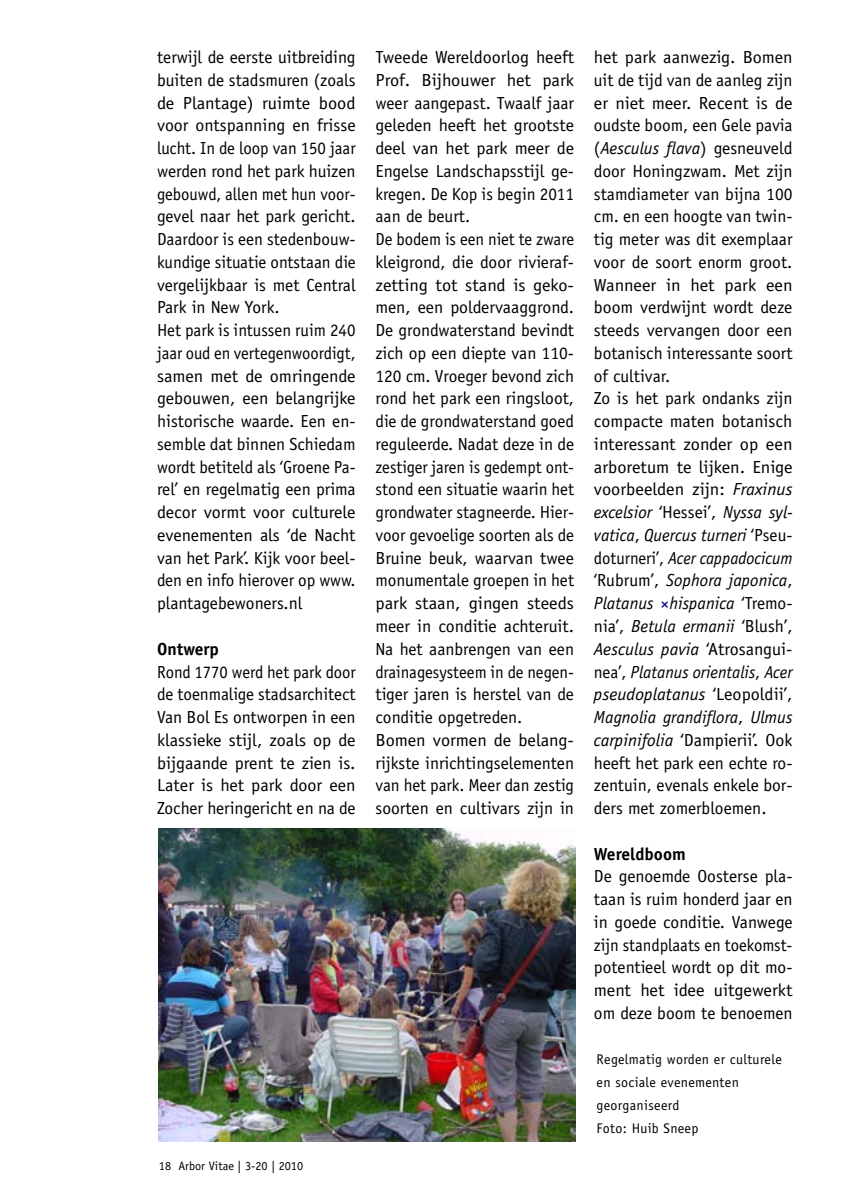
<style>
.page{position:relative;width:844px;height:1191px;background:#fff}
.page>*{position:absolute;margin:0;border:0;box-sizing:border-box;transform-origin:0 0}
.t1{font:17.5px/22.8px "Officina Sans";color:#000}
.t2{font:17.5px/22.8px "Officina Sans";color:#000;scale:1.04 1}
.t3{font:17.5px/22.8px "Officina Sans";color:#000;text-align:justify;scale:.95 1}
.t4{font:700 17.5px "Officina Sans";color:#000}
.t5{font:14px/22.8px "Officina Sans";letter-spacing:.025em;color:#000}
.t6{font:12.25px "Officina Sans";color:#000}
.s1{font-style:italic}
.s2{font-style:italic;color:#000080}
</style>
<div class="page">
<img style="left:159px;top:828px;width:416px;height:313px">
<p class="t1" style="left:157px;top:46px;width:200px">terwijl de eerste uitbreiding buiten de stadsmuren (zoals de Plantage) ruimte bood voor ontspanning en frisse lucht. In de loop van 150 jaar werden rond het park huizen gebouwd, allen met hun voor&shy;gevel naar het park gericht.<br>Daardoor is een stedenbouw&shy;kundige situatie ontstaan die vergelijkbaar is met Central<br>Park in New York.<br>Het park is intussen ruim 240 jaar oud en vertegenwoordigt, samen met de omringende gebouwen, een belangrijke historische waarde. Een en&shy;semble dat binnen Schiedam wordt betiteld als ‘Groene Pa&shy;rel’ en regelmatig een prima decor vormt voor culturele evenementen als ‘de Nacht van het Park’. Kijk voor beel&shy;den en info hierover op www. plantagebewoners.nl</p>
<p class="t4" style="left:157px;top:638px;width:63px">Ontwerp</p>
<p class="t3" style="left:157px;top:660px;width:210px">Rond 1770 werd het park door de toenmalige stadsarchitect Van Bol Es ontworpen in een klassieke stijl, zoals op de bijgaande prent te zien is.<br>Later is het park door een Zocher heringericht en na de</p>
<p class="t6" style="left:159px;top:1158px;width:146px">18 Arbor Vitae | 3-20 | 2010</p>
<p class="t1" style="left:375px;top:46px;width:200px">Tweede Wereldoorlog heeft<br>Prof. Bijhouwer het park weer aangepast. Twaalf jaar geleden heeft het grootste deel van het park meer de<br>Engelse Landschapsstijl ge&shy;kregen. De Kop is begin 2011 aan de beurt.<br>De bodem is een niet te zware kleigrond, die door rivieraf&shy;zetting tot stand is geko&shy;men, een poldervaaggrond.<br>De grondwaterstand bevindt zich op een diepte van 110-<br>120 cm. Vroeger bevond zich rond het park een ringsloot, die de grondwaterstand goed reguleerde. Nadat deze in de zestiger jaren is gedempt ont&shy;stond een situatie waarin het grondwater stagneerde. Hier&shy;voor gevoelige soorten als de<br>B ruine beuk, waarvan twee monumentale groepen in het park staan, gingen steeds meer in conditie achteruit.<br>Na het aanbrengen van een drainagesysteem in de negen&shy;tiger jaren is herstel van de conditie opgetreden.<br>Bomen vormen de belang&shy;rijkste inrichtingselementen van het park. Meer dan zestig soorten en cultivars zijn in</p>
<p class="t2" style="left:593px;top:46px;width:192px">het park aanwezig. Bomen uit de tijd van de aanleg zijn er niet meer. Recent is de oudste boom, een Gele pavia (<span class="s1">Aesculus flava</span>) gesneuveld door Honingzwam. Met zijn stamdiameter van bijna 100 cm. en een hoogte van twin&shy;tig meter was dit exemplaar voor de soort enorm groot.<br>Wanneer in het park een boom verdwijnt wordt deze steeds vervangen door een botanisch interessante soort of cultivar.<br>Zo is het park ondanks zijn compacte maten botanisch interessant zonder op een arboretum te lijken. Enige voorbeelden zijn: <span class="s1">Fraxinus excelsior</span> ‘Hessei’, <span class="s1">Nyssa syl&shy;vatica</span>, <span class="s1">Quercus turneri</span> ‘Pseu&shy;doturneri’, <span class="s1">Acer cappadocicum </span>‘Rubrum’, <span class="s1">Sophora japonica</span>,<br><span class="s1">Platanus</span> <span class="s2">×</span><span class="s1">hispanica</span> ‘Tremo&shy;nia’, <span class="s1">Betula ermanii</span> ‘B lush’,<br><span class="s1">Aesculus pavia</span> ‘Atrosangui&shy;nea’, <span class="s1">Platanus orientalis</span>, <span class="s1">Acer pseudoplatanus</span> ‘Leopoldii’,<br><span class="s1">Magnolia grandiflora</span>, <span class="s1">Ulmus carpinifolia</span> ‘Dampierii’. Ook heeft het park een echte ro&shy;zentuin, evenals enkele bor&shy;ders met zomerbloemen.</p>
<p class="t4" style="left:593px;top:842px;width:93px">Wereldboom</p>
<p class="t1" style="left:593px;top:865px;width:200px;text-align:justify">De genoemde Oosterse pla&shy;taan is ruim honderd jaar en in goede conditie. Vanwege zijn standplaats en toekomst&shy;potentieel wordt op dit mo&shy;ment het idee uitgewerkt om deze boom te benoemen</p>
<p class="t5" style="left:596px;top:1048px;width:187px">Regelmatig worden er culturele en sociale evenementen georganiseerd<br>Foto: Huib Sneep</p>
</div>
